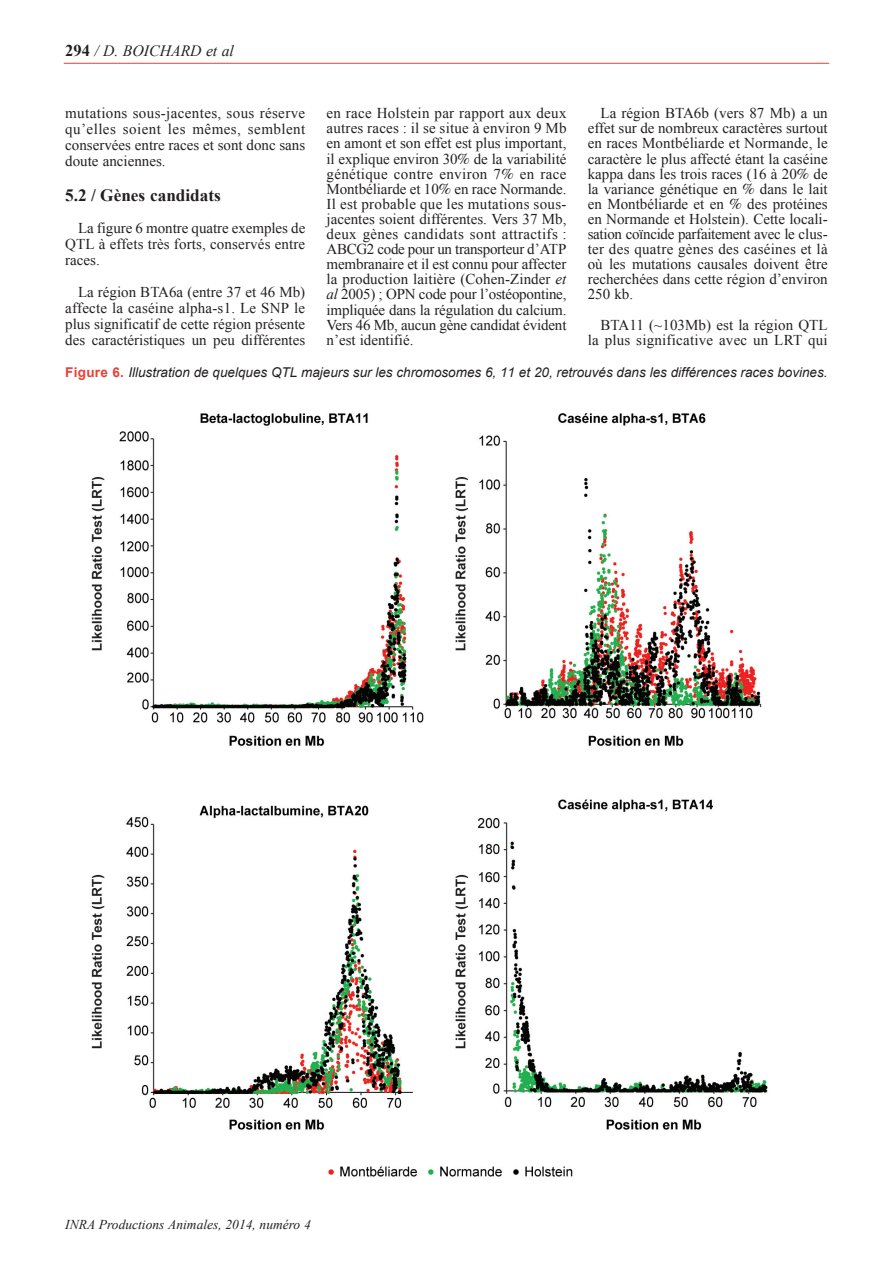
<style>
.page{position:relative;width:893px;height:1263px;background:#fff}
.page>*{position:absolute;margin:0;border:0;box-sizing:border-box;transform-origin:0 0}
.t1{font:700 17.25px "Times New Roman";color:#231f20}
.t2{font:italic 15.75px "Times New Roman";color:#231f20}
.t3{font:15px/15.1px "Times New Roman";color:#231f20;text-align:justify}
.t4{font:italic 13.5px "Arial";color:#231f20}
.t5{font:italic 13.5px "Times New Roman";color:#231f20}
.s1{font-weight:700;font-style:normal;font-size:16.5px}
.s2{font-family:"Century Schoolbook BT";font-style:italic}
.s3{font-style:italic}
.s4{font-weight:700;font-style:normal;color:#ee3e34}
</style>
<div class="page">
<hr style="left:64px;top:63px;width:765px;height:1px;background:#ee3e34">
<img style="left:91px;top:413px;width:677px;height:764px">
<p class="t2" style="left:65px;top:42px;width:170px"><span class="s1">294</span> / D. BOICHARD et al</p>
<p class="t3" style="left:65px;top:105px;width:241px;line-height:16px">mutations sous-jacentes, sous réserve qu’elles soient les mêmes, semblent conservées entre races et sont donc sans doute anciennes.</p>
<p class="t1" style="left:65px;top:185px;width:157px">5.2 / Gènes candidats</p>
<p class="t3" style="left:65px;top:220px;width:242px;line-height:16px;text-indent:13px">La figure 6 montre quatre exemples de QTL à effets très forts, conservés entre races.</p>
<p class="t3" style="left:65px;top:284px;width:241px;line-height:16px;text-indent:13px">La région BTA6a (entre 37 et 46 Mb) affecte la caséine alpha-s1. Le SNP le plus significatif de cette région présente des caractéristiques un peu différentes</p>
<p class="t3" style="left:326px;top:106px;width:241px">en race Holstein par rapport aux deux autres races : il se situe à environ 9 Mb en amont et son effet est plus important, il explique environ 30<span class="s2">%</span> de la variabilité génétique contre environ 7<span class="s2">%</span> en race Montbéliarde et 10<span class="s2">%</span> en race Normande.<br>Il est probable que les mutations sous&shy;jacentes soient différentes. Vers 37 Mb, deux gènes candidats sont attractifs :<br>ABCG2 code pour un transporteur d’ATP membranaire et il est connu pour affecter la production laitière (Cohen-Zinder <span class="s3">et al</span> 2005) ; OPN code pour l’ostéopontine, impliquée dans la régulation du calcium.<br>Vers 46 Mb, aucun gène candidat évident n’est identifié.</p>
<p class="t3" style="left:588px;top:106px;width:242px;text-indent:13px">La région BTA6b (vers 87 Mb) a un effet sur de nombreux caractères surtout en races Montbéliarde et Normande, le caractère le plus affecté étant la caséine kappa dans les trois races (16 à 20<span class="s2">%</span> de la variance génétique en <span class="s2">%</span> dans le lait en Montbéliarde et en <span class="s2">%</span> des protéines en Normande et Holstein). Cette locali&shy;sation coïncide parfaitement avec le clus&shy;ter des quatre gènes des caséines et là où les mutations causales doivent être recherchées dans cette région d’environ 250 kb.</p>
<p class="t3" style="left:588px;top:317px;width:241px;text-align:right">BTA11 (~103Mb) est la région QTL la plus significative avec un LRT qui</p>
<p class="t4" style="left:65px;top:364px;width:764px"><span class="s4">Figure 6.</span> Illustration de quelques QTL majeurs sur les chromosomes 6, 11 et 20, retrouvés dans les différences races bovines.</p>
<p class="t5" style="left:65px;top:1217px;width:247px">INRA Productions Animales, 2014, numéro 4</p>
</div>
